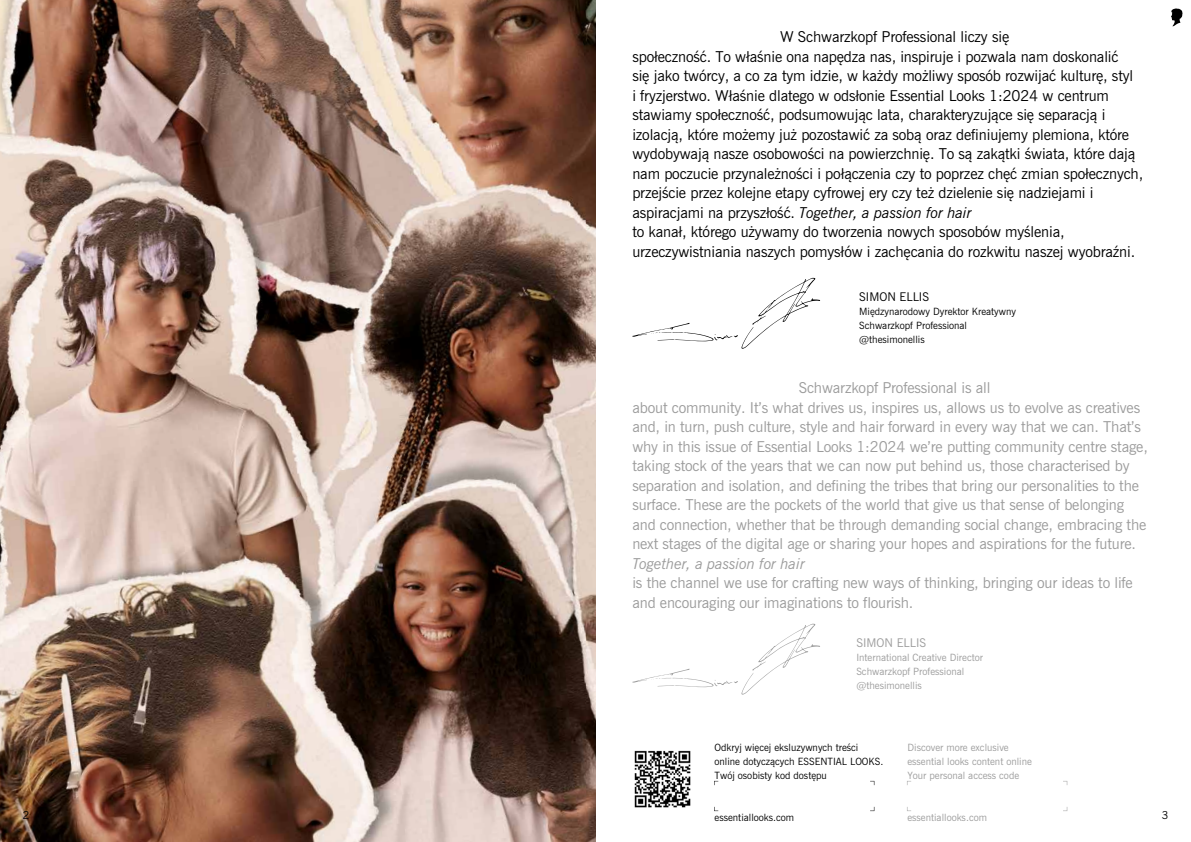
<style>
.page{position:relative;width:1191px;height:842px;background:#fff}
.page>*{position:absolute;margin:0;border:0;box-sizing:border-box;transform-origin:0 0}
.t1{font:15px/19.5px "News Gothic";letter-spacing:-.01em;color:#000}
.t2{font:15px/19.5px "News Gothic";letter-spacing:-.01em;color:#9c9c9c}
.t3{font:italic 15px "News Gothic";letter-spacing:-.01em;color:#9c9c9c}
.t4{font:12px "News Gothic";color:#000}
.t5{font:12px "News Gothic";color:#9c9c9c}
.t6{font:11px "News Gothic";color:#000}
.t7{font:10px/14px "News Gothic";color:#000}
.t8{font:10px/14px "News Gothic";color:#9c9c9c}
.s1{font-style:italic}
</style>
<div class="page">
<img style="left:0;top:0;width:587px;height:842px">
<img style="left:634px;top:750px;width:57px;height:58px">
<img style="left:587px;top:0;width:8px;height:842px">
<svg style="left:1171px;top:8px;width:11px;height:18px"></svg>
<svg style="left:632px;top:278px;width:188px;height:71px"></svg>
<svg style="left:632px;top:623px;width:188px;height:72px"></svg>
<p class="t1" style="left:632px;top:27px;width:512px;text-indent:148px">W Schwarzkopf Professional liczy się<br>społeczność. To właśnie ona napędza nas, inspiruje i pozwala nam doskonalić<br>się jako twórcy, a co za tym idzie, w każdy możliwy sposób rozwijać kulturę, styl<br>i fryzjerstwo. Właśnie dlatego w odsłonie Essential Looks 1:2024 w centrum stawiamy społeczność, podsumowując lata, charakteryzujące się separacją i izolacją, które możemy już pozostawić za sobą oraz definiujemy plemiona, które wydobywają nasze osobowości na powierzchnię. To są zakątki świata, które dają nam poczucie przynależności i połączenia czy to poprzez chęć zmian społecznych, przejście przez kolejne etapy cyfrowej ery czy też dzielenie się nadziejami i aspiracjami na przyszłość. <span class="s1">Together, a passion for hair<br></span>to kanał, którego używamy do tworzenia nowych sposobów myślenia, urzeczywistniania naszych pomysłów i zachęcania do rozkwitu naszej wyobraźni.</p>
<p class="t4" style="left:859px;top:289px;width:71px">SIMON ELLIS</p>
<p class="t7" style="left:859px;top:304px;width:158px">Międzynarodowy Dyrektor Kreatywny<br>Schwarzkopf Professional @thesimonellis</p>
<p class="t2" style="left:632px;top:378px;width:517px;text-indent:166px">Schwarzkopf Professional is all<br>about community. It’s what drives us, inspires us, allows us to evolve as creatives and, in turn, push culture, style and hair forward in every way that we can. That’s why in this issue of Essential Looks 1:2024 we’re putting community centre stage, taking stock of the years that we can now put behind us, those characterised by separation and isolation, and defining the tribes that bring our personalities to the surface. These are the pockets of the world that give us that sense of belonging and connection, whether that be through demanding social change, embracing the next stages of the digital age or sharing your hopes and aspirations for the future.</p>
<p class="t3" style="left:632px;top:554px;width:174px">Together, a passion for hair</p>
<p class="t2" style="left:632px;top:573px;width:502px">is the channel we use for crafting new ways of thinking, bringing our ideas to life and encouraging our imaginations to flourish.</p>
<p class="t5" style="left:856px;top:634px;width:71px">SIMON ELLIS</p>
<p class="t8" style="left:856px;top:650px;width:128px">International Creative Director<br>Schwarzkopf Professional @thesimonellis</p>
<p class="t7" style="left:714px;top:741px;width:170px">Odkryj więcej eksluzywnych treści online dotyczących ESSENTIAL LOOKS.<br>Twój osobisty kod dostępu</p>
<p class="t7" style="left:714px;top:811px;width:81px">essentiallooks.com</p>
<p class="t8" style="left:907px;top:741px;width:126px">Discover more exclusive essential looks content online<br>Your personal access code</p>
<p class="t8" style="left:907px;top:811px;width:81px">essentiallooks.com</p>
<p class="t6" style="left:23px;top:808px;width:8px">2</p>
<p class="t6" style="left:1161px;top:808px;width:8px">3</p>
</div>
